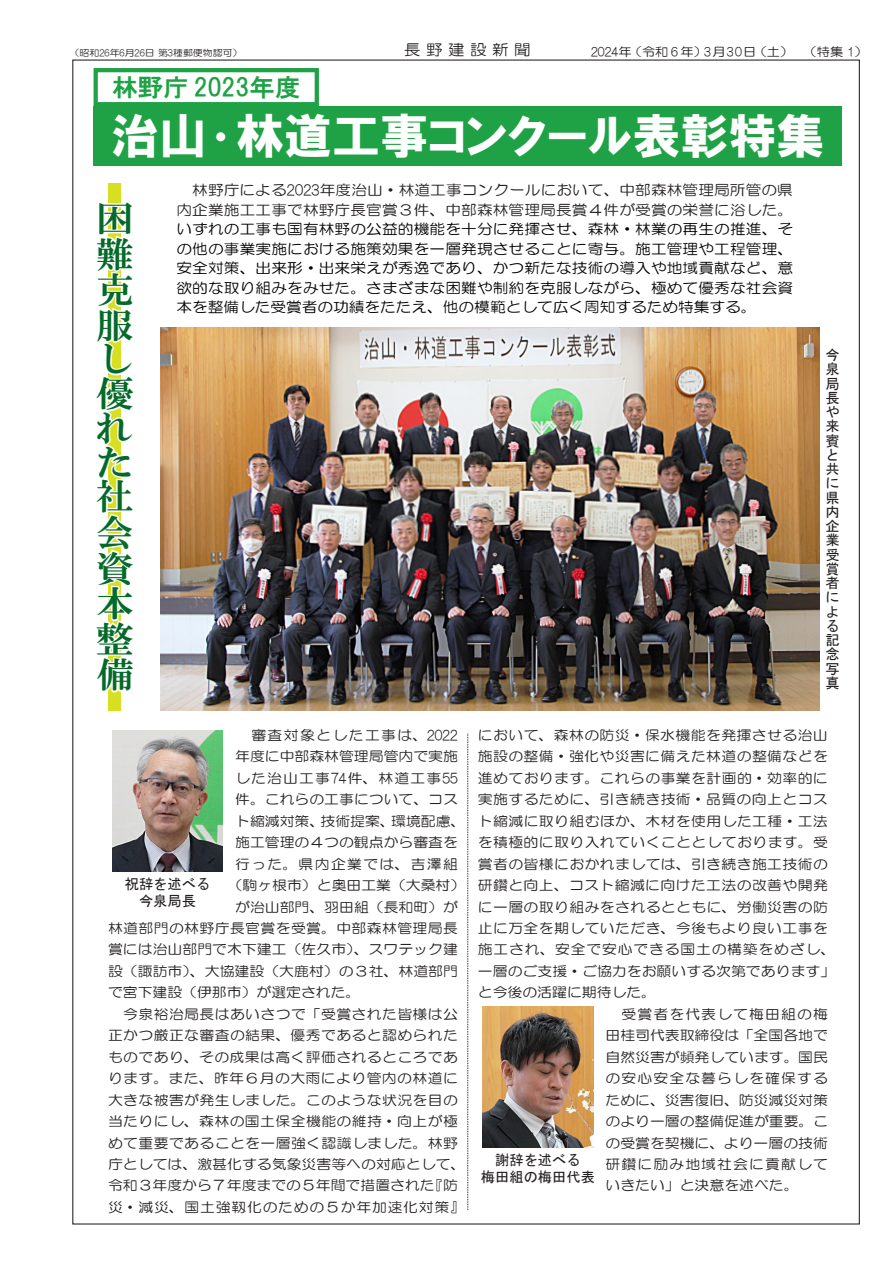
<style>
.page{position:relative;width:893px;height:1263px;background:#fff}
.page>*{position:absolute;margin:0;border:0;box-sizing:border-box;transform-origin:0 0}
.記事{font:48px "HGP Soei Kakugothic UB";color:#fff}
.t1{font:35.7px/35.1px "HGP Mincho E";color:#046a29;text-align:justify;scale:1.05 1}
.記事-2{font:24.15px "HGP Gothic E";color:#1fa245;scale:1.05 1}
.t2{font:15px "HG Maru Gothic MPRO";color:#231f20;scale:1.1 1}
.t3{font:14.25px/19.5px "HG Maru Gothic MPRO";color:#000;text-align:justify;scale:1.1 1}
.t4{font:14.25px/14.2px "MS Gothic";color:#231f20}
.記事-3{font:13.5px/21.5px "HG Maru Gothic MPRO";letter-spacing:.025em;color:#231f20;scale:1.1 1}
.記事-4{font:13.5px "HG Maru Gothic MPRO";color:#231f20;scale:1.1 1}
.記事-5{font:13.5px "HG Maru Gothic MPRO";letter-spacing:.005em;color:#231f20;scale:1.1 1}
.記事-6{font:13.5px "HG Maru Gothic MPRO";letter-spacing:.095em;color:#231f20;scale:1.1 1}
.記事-7{font:13.5px "HG Maru Gothic MPRO";letter-spacing:.075em;color:#231f20;scale:1.1 1}
.記事-8{font:13.5px "HG Maru Gothic MPRO";letter-spacing:.09em;color:#231f20;scale:1.1 1}
.記事-9{font:12px "HG Maru Gothic MPRO";color:#231f20;scale:.77 1}
.t5{font:9px "HG Maru Gothic MPRO";color:#231f20;scale:1.1 1}
.s1{font-size:37.5px}
.s2{color:#231f20}
</style>
<div class="page">
<img style="left:112px;top:731px;width:111px;height:140px">
<svg style="left:467px;top:733px;width:1px;height:477px"></svg>
<svg style="left:482px;top:1006px;width:112px;height:142px"></svg>
<img style="left:483px;top:1007px;width:110px;height:140px">
<div style="left:94px;top:106px;width:748px;height:60px;background:#1fa245"></div>
<div style="left:94px;top:68px;width:225px;height:38px;border:4px solid #1fa245"></div>
<img style="left:160px;top:694px;width:659px;height:16px">
<div style="left:108px;top:183px;width:13px;height:527px;background:#d6df21"></div>
<img style="left:93px;top:111px;width:727px;height:583px">
<p class="t5" style="left:70px;top:48px;width:159px">（昭和26年6月26日 第3種郵便物認可）</p>
<p class="t2" style="left:404px;top:42px;width:116px">長 野 建 設 新 聞</p>
<p class="記事-9" style="left:591px;top:45px;width:361px">2024年（令和 6 年）3月30日（土） （特集 1）</p>
<p class="記事-2" style="left:112px;top:75px;width:181px">林野庁 2023年度</p>
<p class="記事" style="left:111px;top:112px;width:715px">治山<span class="s1">・</span>林道工事コンクール表彰特集</p>
<p class="t1" style="left:96px;top:201px;width:37px">困難克服し優れた社会資本整備</p>
<p class="t3" style="left:176px;top:180px;width:562px"><span class="s2">　林野庁による2023年度治山・林道工事コンクールにおいて、中部森林管理局所管の県内企業施工工事で林野庁長官賞３件、中部森林管理局長賞４件が受賞の栄誉に浴した。</span>いずれの工事も国有林野の公益的機能を十分に発揮させ、森林・林業の再生の推進、その他の事業実施における施策効果を一層発現させることに寄与。施工管理や工程管理、安全対策、出来形・出来栄えが秀逸であり、かつ新たな技術の導入や地域貢献など、意欲的な取り組みをみせた。さまざまな困難や制約を克服しながら、極めて優秀な社会資本を整備した受賞者の功績をたたえ、他の模範として広く周知するため特集する。</p>
<p class="t4" style="left:826px;top:348px;width:15px">今泉局長や来賓と共に県内企業受賞者による記念写真</p>
<p class="記事-6" style="left:235px;top:728px;width:204px">　審査対象とした工事は、2022</p>
<p class="記事-4" style="left:235px;top:750px;width:204px">年度に中部森林管理局管内で実施</p>
<p class="記事-7" style="left:235px;top:771px;width:204px">した治山工事74件、林道工事55</p>
<p class="記事-4" style="left:235px;top:793px;width:204px">件。これらの工事について、コス</p>
<p class="記事-4" style="left:235px;top:814px;width:211px">ト縮減対策、技術提案、環境配慮、</p>
<p class="記事-4" style="left:235px;top:835px;width:204px">施工管理の４つの観点から審査を</p>
<p class="記事-8" style="left:235px;top:857px;width:204px">行った。県内企業では、吉澤組</p>
<p class="記事-4" style="left:228px;top:878px;width:217px">（駒ヶ根市）と奥田工業（大桑村）</p>
<p class="記事-4" style="left:235px;top:900px;width:204px">が治山部門、羽田組（長和町）が</p>
<p class="記事-3" style="left:108px;top:917px;width:320px">林道部門の林野庁長官賞を受賞。中部森林管理局長</p>
<p class="記事-5" style="left:108px;top:943px;width:320px">賞には治山部門で木下建工（佐久市）、スワテック建</p>
<p class="記事-5" style="left:108px;top:964px;width:320px">設（諏訪市）、大協建設（大鹿村）の３社、林道部門</p>
<p class="記事-4" style="left:108px;top:986px;width:231px">で宮下建設（伊那市）が選定された。</p>
<p class="記事-3" style="left:108px;top:1003px;width:326px">　今泉裕治局長はあいさつで「受賞された皆様は公正かつ厳正な審査の結果、優秀であると認められたものであり、その成果は高く評価されるところであります。また、昨年６月の大雨により管内の林道に大きな被害が発生しました。このような状況を目の当たりにし、森林の国土保全機能の維持・向上が極めて重要であることを一層強く認識しました。林野庁としては、激甚化する気象災害等への対応として、令和３年度から７年度までの５年間で措置された『防災・減災、国土強靱化のための５か年加速化対策』</p>
<p class="t4" style="left:125px;top:877px;width:87px">祝辞を述べる</p>
<p class="t4" style="left:139px;top:893px;width:58px">今泉局長</p>
<p class="記事-3" style="left:478px;top:724px;width:326px">において、森林の防災・保水機能を発揮させる治山施設の整備・強化や災害に備えた林道の整備などを進めております。これらの事業を計画的・効率的に実施するために、引き続き技術・品質の向上とコスト縮減に取り組むほか、木材を使用した工種・工法を積極的に取り入れていくこととしております。受賞者の皆様におかれましては、引き続き施工技術の研鑽と向上、コスト縮減に向けた工法の改善や開発に一層の取り組みをされるとともに、労働災害の防止に万全を期していただき、今後もより良い工事を施工され、安全で安心できる国土の構築をめざし、一層のご支援・ご協力をお願いする次第であります」と今後の活躍に期待した。</p>
<p class="記事-3" style="left:605px;top:1003px;width:204px;text-align:justify">　受賞者を代表して梅田組の梅田桂司代表取締役は「全国各地で自然災害が頻発しています。国民の安心安全な暮らしを確保するために、災害復旧、防災減災対策のより一層の整備促進が重要。この受賞を契機に、より一層の技術研鑽に励み地域社会に貢献していきたい」と決意を述べた。</p>
<p class="t4" style="left:495px;top:1153px;width:87px">謝辞を述べる</p>
<p class="t4" style="left:481px;top:1169px;width:115px">梅田組の梅田代表</p>
</div>
